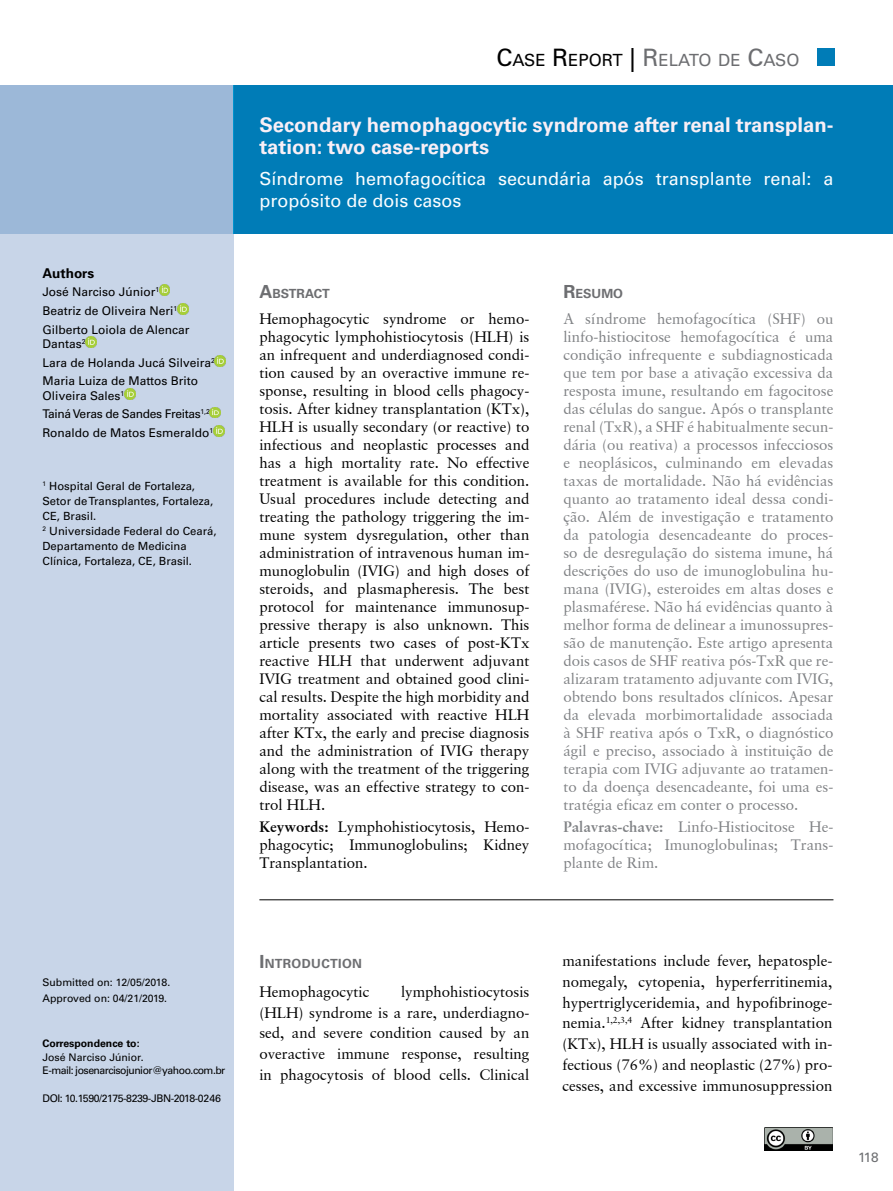
<style>
.page{position:relative;width:893px;height:1191px;background:#fff}
.page>*{position:absolute;margin:0;border:0;box-sizing:border-box;transform-origin:0 0}
.t1{font:700 20.25px/22.5px "Univers LT Std";color:#f9eff6}
.t2{font:18px/21.6px "Univers LT Std";color:#fafdff}
.t3{font:16.8px "Univers LT Std";color:#6d6e71}
.t4{font:15px/18px "Garamond Retrospective S Si";color:#000;text-align:justify}
.t5{font:15px/18px "Garamond Retrospective S Si";color:#808285;text-align:justify}
.t6{font:13.5px "Univers 65 Bold";color:#000}
.t7{font:13.5px "Univers LT Std";color:#6d6e71}
.t8{font:700 12.6px "Univers LT Std";letter-spacing:.015em;color:#6d6e71}
.t9{font:12px/18.6px "Univers LT Std";color:#000}
.t10{font:11.25px/15px "Univers LT Std";color:#000}
.t11{font:10.5px/13.5px "Univers LT Std";letter-spacing:-.04em;color:#000}
.t12{font:10.5px/15.6px "Univers LT Std";color:#000}
.t13{font:700 10.5px "Univers LT Std";color:#000}
.s1{font-size:24px;color:#000}
.s2{color:#000}
.s3{font-size:24px}
.s4{font-size:18px}
.s5{font-weight:700}
</style>
<div class="page">
<div style="left:0;top:234px;width:234px;height:957px;background:#c8d5e8"></div>
<div style="left:234px;top:85px;width:659px;height:149px;background:#007cb7"></div>
<div style="left:0;top:85px;width:234px;height:149px;background:#9cb8d8"></div>
<div style="left:818px;top:49px;width:17px;height:17px;background:#007cb7"></div>
<svg style="left:159px;top:285px;width:11px;height:11px"></svg>
<svg style="left:177px;top:304px;width:11px;height:10px"></svg>
<svg style="left:86px;top:337px;width:10px;height:10px"></svg>
<svg style="left:215px;top:355px;width:11px;height:11px"></svg>
<svg style="left:124px;top:388px;width:11px;height:11px"></svg>
<svg style="left:210px;top:407px;width:10px;height:11px"></svg>
<svg style="left:214px;top:426px;width:10px;height:10px"></svg>
<img style="left:764px;top:1127px;width:68px;height:23px">
<hr style="left:259px;top:899px;width:574px;height:1px;background:#000">
<p class="t6" style="left:43px;top:265px;width:53px">Authors</p>
<p class="t9" style="left:43px;top:283px;width:149px">José Narciso Júnior<sup>1<br></sup>Beatriz de Oliveira Neri<sup>1<br></sup>Gilberto Loiola de Alencar</p>
<p class="t9" style="left:43px;top:334px;width:174px">Dantas<sup>2<br></sup>Lara de Holanda Jucá Silveira<sup>2<br></sup>Maria Luiza de Mattos Brito</p>
<p class="t9" style="left:43px;top:386px;width:173px">Oliveira Sales<sup>1<br></sup>Tainá Veras de Sandes Freitas<sup>1,2<br></sup>Ronaldo de Matos Esmeraldo<sup>1</sup></p>
<p class="t10" style="left:43px;top:479px;width:175px"><sup>1</sup> Hospital Geral de Fortaleza,<br>Setor de Transplantes, Fortaleza,<br>CE, Brasil.<br><sup>2</sup> Universidade Federal do Ceará,<br>Departamento de Medicina<br>Clínica, Fortaleza, CE, Brasil.</p>
<p class="t12" style="left:43px;top:975px;width:129px">Submitted on: 12/05/2018.<br>Approved on: 04/21/2019.</p>
<p class="t13" style="left:43px;top:1037px;width:99px">Correspondence to:</p>
<p class="t11" style="left:43px;top:1050px;width:184px">José Narciso Júnior.<br>E-mail: josenarcisojunior@yahoo.com.br</p>
<p class="t11" style="left:43px;top:1091px;width:180px">DOI: 10.1590/2175-8239-JBN-2018-0246</p>
<p class="t3" style="left:496px;top:50px;width:305px"><span class="s1">C</span><span class="s2">ASE</span> <span class="s1">R</span><span class="s2">EPORT</span> <span class="s1">|</span> <span class="s3">R</span>ELATO DE <span class="s3">C</span>ASO</p>
<h1 class="t1" style="left:259px;top:113px;width:576px">Secondary hemophagocytic syndrome after renal transplan&shy;tation: two case-reports</h1>
<p class="t2" style="left:259px;top:168px;width:576px">Síndrome hemofagocítica secundária após transplante renal: a propósito de dois casos</p>
<p class="t8" style="left:259px;top:286px;width:72px"><span class="s4">A</span>BSTRACT</p>
<p class="t4" style="left:259px;top:309px;width:272px">Hemophagocytic syndrome or hemo&shy;phagocytic lymphohistiocytosis (HLH) is an infrequent and underdiagnosed condi&shy;tion caused by an overactive immune re&shy;sponse, resulting in blood cells phagocy&shy;tosis. After kidney transplantation (KTx), HLH is usually secondary (or reactive) to infectious and neoplastic processes and has a high mortality rate. No effective treatment is available for this condition.<br>Usual procedures include detecting and treating the pathology triggering the im&shy;mune system dysregulation, other than administration of intravenous human im&shy;munoglobulin (IVIG) and high doses of steroids, and plasmapheresis. The best protocol for maintenance immunosup&shy;pressive therapy is also unknown. This article presents two cases of post-KTx reactive HLH that underwent adjuvant IVIG treatment and obtained good clini&shy;cal results. Despite the high morbidity and mortality associated with reactive HLH after KTx, the early and precise diagnosis and the administration of IVIG therapy along with the treatment of the triggering disease, was an effective strategy to con&shy;trol HLH.</p>
<p class="t4" style="left:259px;top:817px;width:271px"><span class="s5">Keywords:</span> Lymphohistiocytosis, Hemo&shy;phagocytic; Immunoglobulins; Kidney Transplantation.</p>
<p class="t8" style="left:563px;top:286px;width:61px"><span class="s4">R</span>ESUMO</p>
<p class="t5" style="left:563px;top:309px;width:272px">A síndrome hemofagocítica (SHF) ou linfo-histiocitose hemofagocítica é uma condição infrequente e subdiagnosticada que tem por base a ativação excessiva da resposta imune, resultando em fagocitose das células do sangue. Após o transplante renal (TxR), a SHF é habitualmente secun&shy;dária (ou reativa) a processos infecciosos e neoplásicos, culminando em elevadas taxas de mortalidade. Não há evidências quanto ao tratamento ideal dessa condi&shy;ção. Além de investigação e tratamento da patologia desencadeante do proces&shy;so de desregulação do sistema imune, há descrições do uso de imunoglobulina hu&shy;mana (IVIG), esteroides em altas doses e plasmaférese. Não há evidências quanto à melhor forma de delinear a imunossupres&shy;são de manutenção. Este artigo apresenta dois casos de SHF reativa pós-TxR que re&shy;alizaram tratamento adjuvante com IVIG, obtendo bons resultados clínicos. Apesar da elevada morbimortalidade associada à SHF reativa após o TxR, o diagnóstico ágil e preciso, associado à instituição de terapia com IVIG adjuvante ao tratamen&shy;to da doença desencadeante, foi uma es&shy;tratégia eficaz em conter o processo.</p>
<p class="t5" style="left:563px;top:817px;width:272px"><span class="s5">Palavras-chave:</span> Linfo-Histiocitose He&shy;mofagocítica; Imunoglobulinas; Trans&shy;plante de Rim.</p>
<p class="t8" style="left:259px;top:956px;width:104px"><span class="s4">I</span>NTRODUCTION</p>
<p class="t4" style="left:259px;top:982px;width:111px">Hemophagocytic</p>
<p class="t4" style="left:259px;top:981px;width:272px;line-height:20.7px;text-indent:142px">lymphohistiocytosis (HLH) syndrome is a rare, underdiagno&shy;sed, and severe condition caused by an overactive immune response, resulting in phagocytosis of blood cells. Clinical</p>
<p class="t4" style="left:562px;top:950px;width:272px;line-height:20.7px">manifestations include fever, hepatosple&shy;nomegaly, cytopenia, hyperferritinemia, hypertriglyceridemia, and hypofibrinoge&shy;nemia.<sup>1,2,3,4</sup> After kidney transplantation (KTx), HLH is usually associated with in&shy;fectious (76%) and neoplastic (27%) pro&shy;cesses, and excessive immunosuppression</p>
<p class="t7" style="left:858px;top:1149px;width:22px">118</p>
</div>
